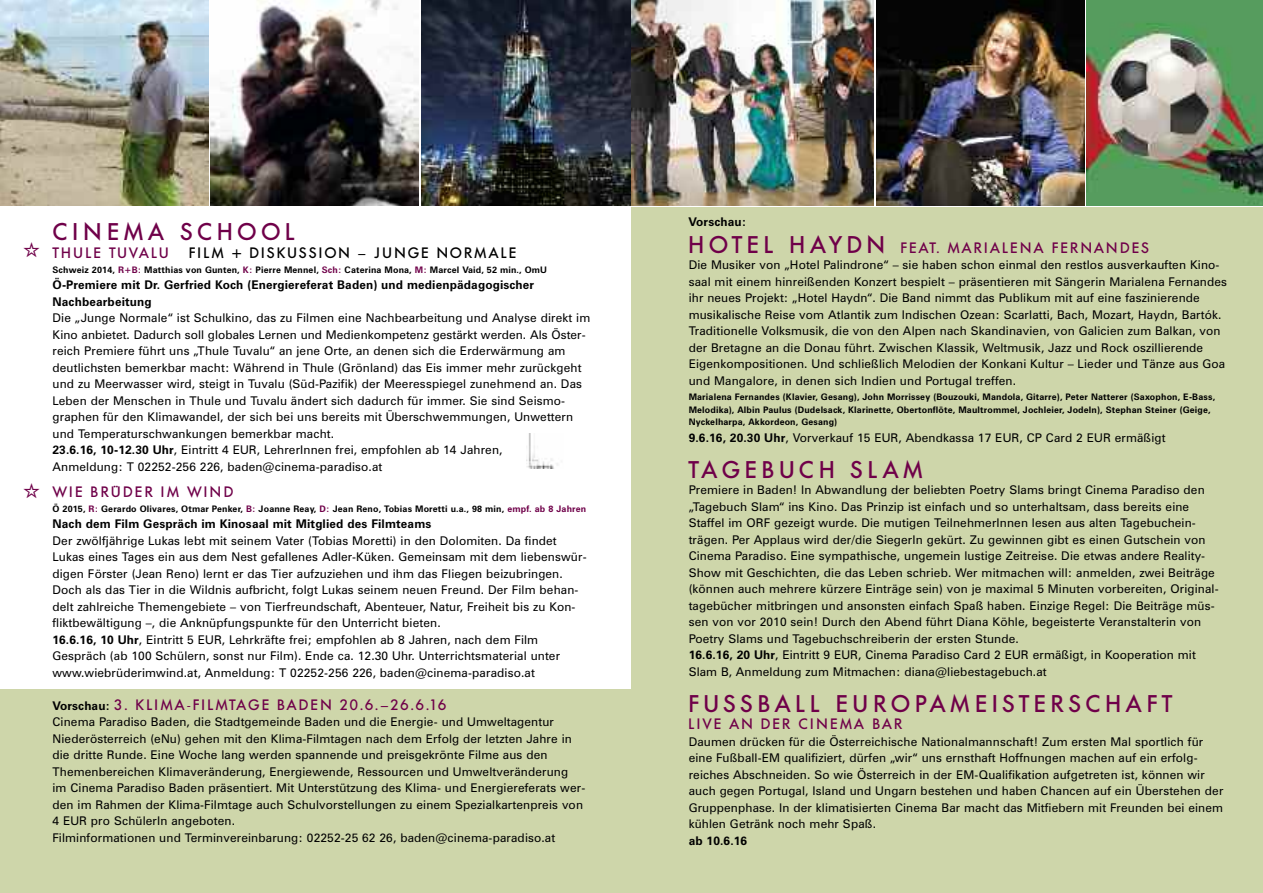
<style>
.page{position:relative;width:1263px;height:893px;background:#fff}
.page>*{position:absolute;margin:0;border:0;box-sizing:border-box;transform-origin:0 0}
.t1{font:500 24px "Futura BQ";letter-spacing:.17em;color:#6f0049}
.t2{font:500 24px "Futura BQ";letter-spacing:.19em;color:#6f0049}
.t3{font:500 15px "Futura BQ";letter-spacing:.115em;color:#6f0049}
.t4{font:500 15px "Futura BQ";letter-spacing:.115em;color:#000}
.t5{font:500 15px "Futura BQ";letter-spacing:.155em;color:#6f0049}
.t6{font:12px/16.5px "Zurich BT";letter-spacing:.01em;color:#000}
.t7{font:700 12px/16.5px "Zurich BT";letter-spacing:.01em;color:#000}
.t8{font:700 9px/12.8px "Zurich BT";letter-spacing:.015em;color:#000}
.s1{color:#6f0049}
.s2{font-weight:700}
.s3{font-family:"Zurich BT";font-weight:700;font-size:12px;color:#000}
.s4{font-size:24px}
</style>
<div class="page">
<div style="left:0;top:689px;width:631px;height:204px;background:#ced6aa"></div>
<div style="left:631px;top:208px;width:632px;height:685px;background:#ced6aa"></div>
<img style="left:0;top:0;width:208px;height:205px">
<img style="left:210px;top:0;width:209px;height:205px">
<img style="left:421px;top:0;width:453px;height:205px">
<img style="left:876px;top:0;width:208px;height:205px">
<img style="left:1086px;top:0;width:177px;height:205px">
<img style="left:527px;top:434px;width:31px;height:34px">
<h1 class="t2" style="left:53px;top:219px;width:245px">CINEMA SCHOOL</h1>
<p class="t3" style="left:53px;top:244px;width:118px">THULE TUVALU</p>
<p class="t4" style="left:189px;top:244px;width:329px">FILM + DISKUSSION – JUNGE NORMALE</p>
<p class="t8" style="left:53px;top:264px;width:496px">Schweiz 2014, <span class="s1">R+B:</span> Matthias von Gunten, <span class="s1">K:</span> Pierre Mennel, <span class="s1">Sch:</span> Caterina Mona, <span class="s1">M:</span> Marcel Vaid, 52 min., OmU</p>
<p class="t7" style="left:53px;top:278px;width:483px">Ö-Premiere mit Dr. Gerfried Koch (Energiereferat Baden) und medienpädagogischer<br>Nachbearbeitung</p>
<p class="t6" style="left:53px;top:311px;width:539px">Die „Junge Normale“ ist Schulkino, das zu Filmen eine Nachbearbeitung und Analyse direkt im Kino anbietet. Dadurch soll globales Lernen und Medienkompetenz gestärkt werden. Als Öster&shy;reich Premiere führt uns „Thule Tuvalu“ an jene Orte, an denen sich die Erderwärmung am deutlichsten bemerkbar macht: Während in Thule (Grönland) das Eis immer mehr zurückgeht und zu Meerwasser wird, steigt in Tuvalu (Süd-Pazifik) der Meeresspiegel zunehmend an. Das Leben der Menschen in Thule und Tuvalu ändert sich dadurch für immer. Sie sind Seismo&shy;graphen für den Klimawandel, der sich bei uns bereits mit Überschwemmungen, Unwettern und Temperaturschwankungen bemerkbar macht.<br><span class="s2">23.6.16, 10-12.30 Uhr</span>, Eintritt 4 EUR, LehrerInnen frei, empfohlen ab 14 Jahren,<br>Anmeldung: T 02252-256 226, baden@cinema-paradiso.at</p>
<p class="t5" style="left:53px;top:483px;width:183px">WIE BRÜDER IM WIND</p>
<p class="t8" style="left:53px;top:503px;width:535px">Ö 2015, <span class="s1">R:</span> Gerardo Olivares, Otmar Penker, <span class="s1">B:</span> Joanne Reay, <span class="s1">D:</span> Jean Reno, Tobias Moretti u.a., 98 min, <span class="s1">empf. ab 8 Jahren</span></p>
<p class="t7" style="left:53px;top:517px;width:380px">Nach dem Film Gespräch im Kinosaal mit Mitglied des Filmteams</p>
<p class="t6" style="left:52px;top:533px;width:536px">Der zwölfjährige Lukas lebt mit seinem Vater (Tobias Moretti) in den Dolomiten. Da findet Lukas eines Tages ein aus dem Nest gefallenes Adler-Küken. Gemeinsam mit dem liebenswür&shy;digen Förster (Jean Reno) lernt er das Tier aufzuziehen und ihm das Fliegen beizubringen.<br>Doch als das Tier in die Wildnis aufbricht, folgt Lukas seinem neuen Freund. Der Film behan&shy;delt zahlreiche Themengebiete – von Tierfreundschaft, Abenteuer, Natur, Freiheit bis zu Kon&shy;fliktbewältigung –, die Anknüpfungspunkte für den Unterricht bieten.<br><span class="s2">16.6.16, 10 Uhr</span>, Eintritt 5 EUR, Lehrkräfte frei; empfohlen ab 8 Jahren, nach dem Film Gespräch (ab 100 Schülern, sonst nur Film). Ende ca. 12.30 Uhr. Unterrichtsmaterial unter www.wiebrüderimwind.at, Anmeldung: T 02252-256 226, baden@cinema-paradiso.at</p>
<p class="t3" style="left:52px;top:696px;width:396px"><span class="s3">Vorschau:</span> 3. KLIMA-FILMTAGE BADEN 20.6.–26.6.16</p>
<p class="t6" style="left:52px;top:715px;width:534px">Cinema Paradiso Baden, die Stadtgemeinde Baden und die Energie- und Umweltagentur Niederösterreich (eNu) gehen mit den Klima-Filmtagen nach dem Erfolg der letzten Jahre in die dritte Runde. Eine Woche lang werden spannende und preisgekrönte Filme aus den Themenbereichen Klimaveränderung, Energiewende, Ressourcen und Umweltveränderung<br>im Cinema Paradiso Baden präsentiert. Mit Unterstützung des Klima- und Energiereferats wer&shy;den im Rahmen der Klima-Filmtage auch Schulvorstellungen zu einem Spezialkartenpreis von 4 EUR pro SchülerIn angeboten.<br>Filminformationen und Terminvereinbarung: 02252-25 62 26, baden@cinema-paradiso.at</p>
<p class="t7" style="left:689px;top:214px;width:59px">Vorschau:</p>
<p class="t3" style="left:689px;top:239px;width:462px"><span class="s4">HOTEL HAYDN</span> FEAT. MARIALENA FERNANDES</p>
<p class="t6" style="left:689px;top:258px;width:540px">Die Musiker von „Hotel Palindrone“ – sie haben schon einmal den restlos ausverkauften Kino&shy;saal mit einem hinreißenden Konzert bespielt – präsentieren mit Sängerin Marialena Fernandes ihr neues Projekt: „Hotel Haydn“. Die Band nimmt das Publikum mit auf eine faszinierende musikalische Reise vom Atlantik zum Indischen Ozean: Scarlatti, Bach, Mozart, Haydn, Bartók.<br>Traditionelle Volksmusik, die von den Alpen nach Skandinavien, von Galicien zum Balkan, von der Bretagne an die Donau führt. Zwischen Klassik, Weltmusik, Jazz und Rock oszillierende Eigenkompositionen. Und schließlich Melodien der Konkani Kultur – Lieder und Tänze aus Goa und Mangalore, in denen sich Indien und Portugal treffen.</p>
<p class="t8" style="left:689px;top:391px;width:528px">Marialena Fernandes (Klavier, Gesang), John Morrissey (Bouzouki, Mandola, Gitarre), Peter Natterer (Saxophon, E-Bass,<br>Melodika), Albin Paulus (Dudelsack, Klarinette, Obertonflöte, Maultrommel, Jochleier, Jodeln), Stephan Steiner (Geige,<br>Nyckelharpa, Akkordeon, Gesang)</p>
<p class="t6" style="left:689px;top:430px;width:478px"><span class="s2">9.6.16, 20.30 Uhr</span>, Vorverkauf 15 EUR, Abendkassa 17 EUR, CP Card 2 EUR ermäßigt</p>
<h1 class="t1" style="left:689px;top:456px;width:236px">TAGEBUCH SLAM</h1>
<p class="t6" style="left:689px;top:483px;width:531px">Premiere in Baden! In Abwandlung der beliebten Poetry Slams bringt Cinema Paradiso den „Tagebuch Slam“ ins Kino. Das Prinzip ist einfach und so unterhaltsam, dass bereits eine Staffel im ORF gezeigt wurde. Die mutigen TeilnehmerInnen lesen aus alten Tagebuchein&shy;trägen. Per Applaus wird der/die SiegerIn gekürt. Zu gewinnen gibt es einen Gutschein von Cinema Paradiso. Eine sympathische, ungemein lustige Zeitreise. Die etwas andere Reality-Show mit Geschichten, die das Leben schrieb. Wer mitmachen will: anmelden, zwei Beiträge (können auch mehrere kürzere Einträge sein) von je maximal 5 Minuten vorbereiten, Original&shy;tagebücher mitbringen und ansonsten einfach Spaß haben. Einzige Regel: Die Beiträge müs&shy;sen von vor 2010 sein! Durch den Abend führt Diana Köhle, begeisterte Veranstalterin von Poetry Slams und Tagebuchschreiberin der ersten Stunde.<br><span class="s2">16.6.16, 20 Uhr</span>, Eintritt 9 EUR, Cinema Paradiso Card 2 EUR ermäßigt, in Kooperation mit Slam B, Anmeldung zum Mitmachen: diana@liebestagebuch.at</p>
<h1 class="t1" style="left:689px;top:690px;width:486px">FUSSBALL EUROPAMEISTERSCHAFT</h1>
<p class="t3" style="left:689px;top:715px;width:215px">LIVE AN DER CINEMA BAR</p>
<p class="t6" style="left:689px;top:734px;width:536px">Daumen drücken für die Österreichische Nationalmannschaft! Zum ersten Mal sportlich für eine Fußball-EM qualifiziert, dürfen „wir“ uns ernsthaft Hoffnungen machen auf ein erfolg&shy;reiches Abschneiden. So wie Österreich in der EM-Qualifikation aufgetreten ist, können wir auch gegen Portugal, Island und Ungarn bestehen und haben Chancen auf ein Überstehen der Gruppenphase. In der klimatisierten Cinema Bar macht das Mitfiebern mit Freunden bei einem kühlen Getränk noch mehr Spaß.</p>
<p class="t7" style="left:689px;top:833px;width:60px">ab 10.6.16</p>
</div>
